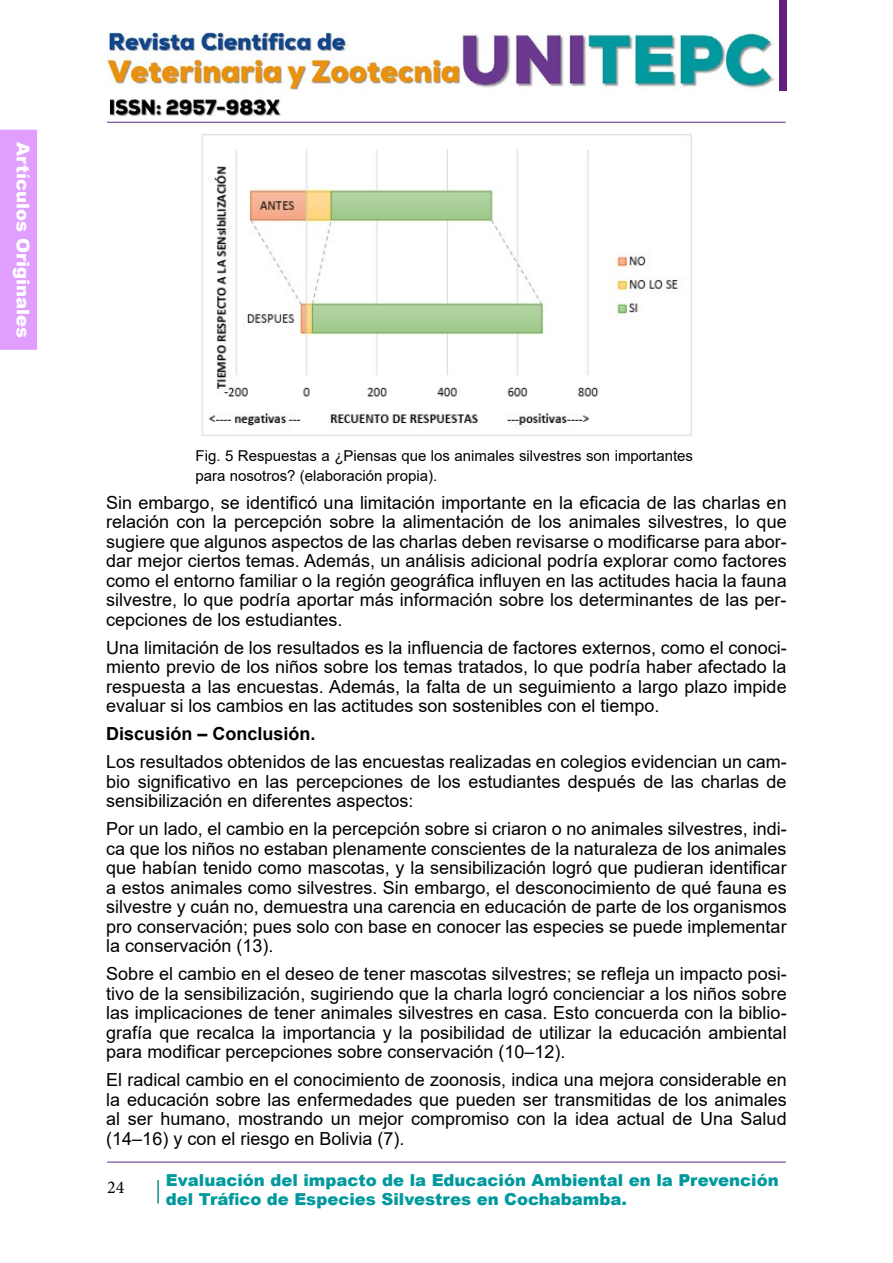
<style>
.page{position:relative;width:893px;height:1263px;background:#fff}
.page>*{position:absolute;margin:0;border:0;box-sizing:border-box;transform-origin:0 0}
.t1{font:18px/19.5px "Arial";color:#000;text-align:justify}
.t2{font:700 18px "Arial";color:#000}
.t3{font:900 18px "Arial";color:#fff}
.t4{font:18px "Minion Pro";color:#000}
.t5{font:900 16.5px/19.8px "Arial";color:#00999d}
.t6{font:15px/19.5px "Arial";color:#000}
</style>
<div class="page">
<div style="left:780px;top:0;width:7px;height:90px;background:#622181"></div>
<hr style="left:107px;top:122px;width:679px;height:1px;background:#60247f">
<hr style="left:107px;top:1162px;width:679px;height:1px;background:#60247f">
<hr style="left:157px;top:1180px;width:2px;height:23px;background:#0b8f89">
<div style="left:0;top:130px;width:37px;height:220px;background:#e09fff"></div>
<img style="left:107px;top:32px;width:667px;height:58px">
<img style="left:109px;top:99px;width:172px;height:17px">
<img style="left:201px;top:134px;width:491px;height:302px">
<p class="t3" style="left:36px;top:142px;width:197px;rotate:90deg">Artículos Originales</p>
<p class="t6" style="left:196px;top:446px;width:499px">Fig. 5 Respuestas a ¿Piensas que los animales silvestres son importantes para nosotros? (elaboración propia).</p>
<p class="t1" style="left:106px;top:492px;width:682px">Sin embargo, se identificó una limitación importante en la eficacia de las charlas en relación con la percepción sobre la alimentación de los animales silvestres, lo que sugiere que algunos aspectos de las charlas deben revisarse o modificarse para abor&shy;dar mejor ciertos temas. Además, un análisis adicional podría explorar como factores como el entorno familiar o la región geográfica influyen en las actitudes hacia la fauna silvestre, lo que podría aportar más información sobre los determinantes de las per&shy;cepciones de los estudiantes.</p>
<p class="t1" style="left:106px;top:637px;width:682px">Una limitación de los resultados es la influencia de factores externos, como el conoci&shy;miento previo de los niños sobre los temas tratados, lo que podría haber afectado la respuesta a las encuestas. Además, la falta de un seguimiento a largo plazo impide evaluar si los cambios en las actitudes son sostenibles con el tiempo.</p>
<p class="t2" style="left:106px;top:721px;width:211px">Discusión – Conclusión.</p>
<p class="t1" style="left:106px;top:752px;width:682px">Los resultados obtenidos de las encuestas realizadas en colegios evidencian un cam&shy;bio significativo en las percepciones de los estudiantes después de las charlas de sensibilización en diferentes aspectos:</p>
<p class="t1" style="left:106px;top:819px;width:682px">Por un lado, el cambio en la percepción sobre si criaron o no animales silvestres, indi&shy;ca que los niños no estaban plenamente conscientes de la naturaleza de los animales que habían tenido como mascotas, y la sensibilización logró que pudieran identificar a estos animales como silvestres. Sin embargo, el desconocimiento de qué fauna es silvestre y cuán no, demuestra una carencia en educación de parte de los organismos pro conservación; pues solo con base en conocer las especies se puede implementar la conservación (13).</p>
<p class="t1" style="left:106px;top:964px;width:682px">Sobre el cambio en el deseo de tener mascotas silvestres; se refleja un impacto posi&shy;tivo de la sensibilización, sugiriendo que la charla logró concienciar a los niños sobre las implicaciones de tener animales silvestres en casa. Esto concuerda con la biblio&shy;grafía que recalca la importancia y la posibilidad de utilizar la educación ambiental para modificar percepciones sobre conservación (10–12).</p>
<p class="t1" style="left:106px;top:1070px;width:682px">El radical cambio en el conocimiento de zoonosis, indica una mejora considerable en la educación sobre las enfermedades que pueden ser transmitidas de los animales al ser humano, mostrando un mejor compromiso con la idea actual de Una Salud (14–16) y con el riesgo en Bolivia (7).</p>
<p class="t4" style="left:107px;top:1175px;width:19px">24</p>
<p class="t5" style="left:166px;top:1169px;width:614px">Evaluación del impacto de la Educación Ambiental en la Prevención del Tráfico de Especies Silvestres en Cochabamba.</p>
</div>
